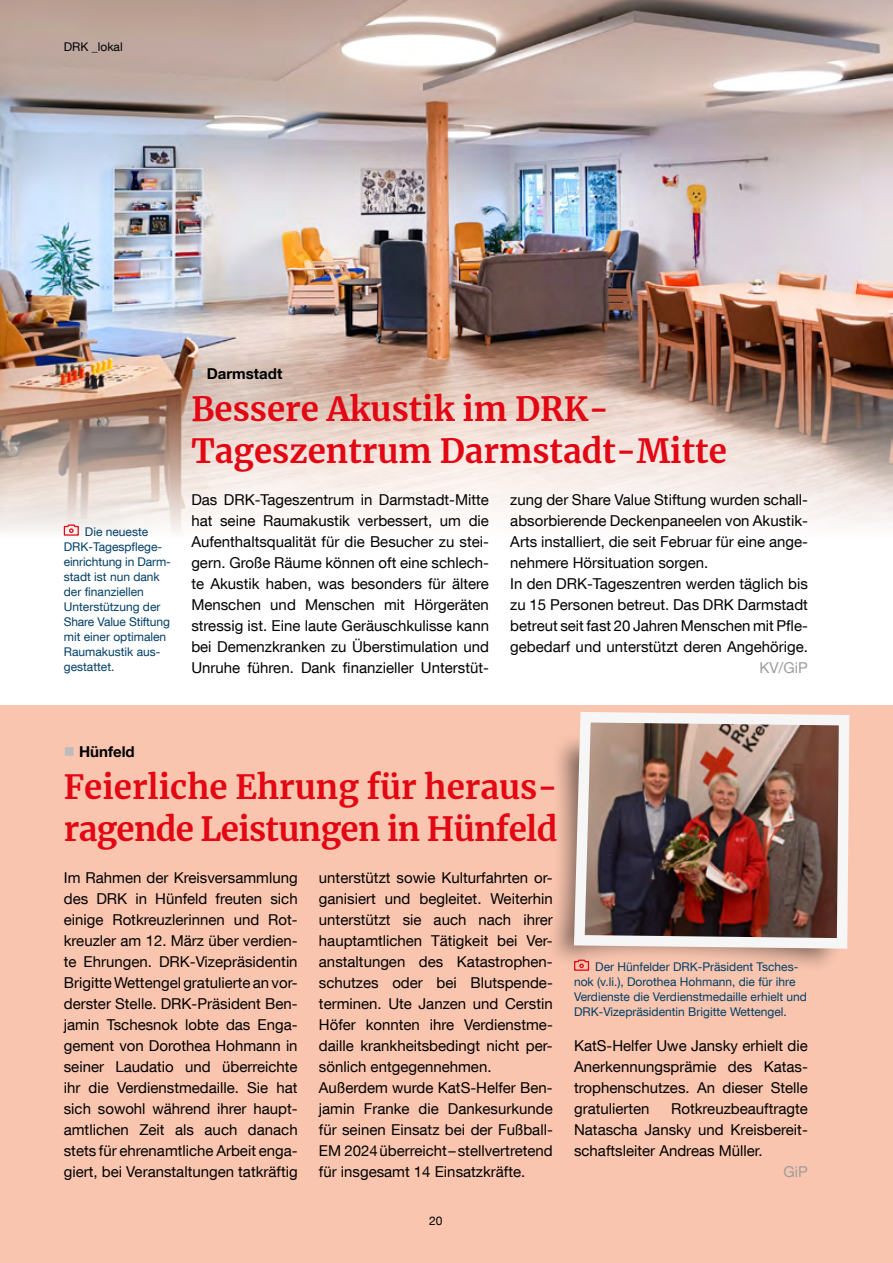
<style>
.page{position:relative;width:893px;height:1263px;background:#fff}
.page>*{position:absolute;margin:0;border:0;box-sizing:border-box;transform-origin:0 0}
.t1{font:700 33px/42px "Merriweather";letter-spacing:-.02em;color:#e30613}
.t2{font:700 33px/42px "Merriweather";color:#e30613}
.t3{font:15px/21px "Helvetica Neue LT Com";color:#000;text-align:justify}
.t4{font:700 15px "Helvetica Neue LT Com";color:#000}
.t5{font:15px "Helvetica Neue LT Com";color:#9d9d9c}
.t6{font:12px/15px "Helvetica Neue LT Com";color:#003e66}
.t7{font:12px "Helvetica Neue LT Com";color:#000}
.s1{color:#bcbcbc}
</style>
<div class="page">
<div style="left:0;top:706px;width:893px;height:557px;background:#f9c5af"></div>
<img style="left:0;top:0;width:893px;height:532px">
<svg style="left:63px;top:524px;width:16px;height:12px"></svg>
<div style="left:545px;top:731px;width:304px;height:242px;background:#000;opacity:.5"></div>
<img style="left:569px;top:712px;width:281px;height:242px">
<svg style="left:573px;top:959px;width:17px;height:12px"></svg>
<p class="t7" style="left:64px;top:39px;width:60px">DRK _lokal</p>
<p class="t6" style="left:64px;top:524px;width:109px;text-indent:21px">Die neueste<br>DRK-Tagespflege&shy;einrichtung in Darm&shy;stadt ist nun dank der finanziellen<br>Unterstützung der<br>Share Value Stiftung mit einer optimalen<br>Raumakustik aus&shy;gestattet.</p>
<p class="t4" style="left:191px;top:364px;width:92px"><span class="s1">■</span> Darmstadt</p>
<h1 class="t2" style="left:191px;top:387px;width:537px">Bessere Akustik im DRK-<br>Tageszentrum Darmstadt-Mitte</h1>
<p class="t3" style="left:191px;top:489px;width:299px">Das DRK-Tageszentrum in Darmstadt-Mitte hat seine Raumakustik verbessert, um die Aufenthaltsqualität für die Besucher zu stei&shy;gern. Große Räume können oft eine schlech&shy;te Akustik haben, was besonders für ältere Menschen und Menschen mit Hörgeräten stressig ist. Eine laute Geräuschkulisse kann bei Demenzkranken zu Überstimulation und Unruhe führen. Dank finanzieller Unterstüt-</p>
<p class="t3" style="left:510px;top:489px;width:299px;text-align:left">zung der Share Value Stiftung wurden schall&shy;absorbierende Deckenpaneelen von Akustik-Arts installiert, die seit Februar für eine ange&shy;nehmere Hörsituation sorgen.<br>In den DRK-Tageszentren werden täglich bis zu 15 Personen betreut. Das DRK Darmstadt betreut seit fast 20 Jahren Menschen mit Pfle&shy;gebedarf und unterstützt deren Angehörige.</p>
<p class="t5" style="left:759px;top:658px;width:50px">KV/GiP</p>
<p class="t4" style="left:64px;top:742px;width:72px"><span class="s1">■</span> Hünfeld</p>
<h1 class="t1" style="left:64px;top:765px;width:496px">Feierliche Ehrung für heraus&shy;ragende Leistungen in Hünfeld</h1>
<p class="t3" style="left:64px;top:867px;width:235px">Im Rahmen der Kreisversammlung des DRK in Hünfeld freuten sich einige Rotkreuzlerinnen und Rot&shy;kreuzler am 12. März über verdien&shy;te Ehrungen. DRK-Vizepräsidentin Brigitte Wettengel gratulierte an vor&shy;derster Stelle. DRK-Präsident Ben&shy;jamin Tschesnok lobte das Enga&shy;gement von Dorothea Hohmann in seiner Laudatio und überreichte ihr die Verdienstmedaille. Sie hat sich sowohl während ihrer haupt&shy;amtlichen Zeit als auch danach stets für ehrenamtliche Arbeit enga&shy;giert, bei Veranstaltungen tatkräftig</p>
<p class="t3" style="left:319px;top:867px;width:235px;text-align:left">unterstützt sowie Kulturfahrten or&shy;ganisiert und begleitet. Weiterhin unterstützt sie auch nach ihrer hauptamtlichen Tätigkeit bei Ver&shy;anstaltungen des Katastrophen&shy;schutzes oder bei Blutspende&shy;terminen. Ute Janzen und Cerstin Höfer konnten ihre Verdienstme&shy;daille krankheitsbedingt nicht per&shy;sönlich entgegennehmen.<br>Außerdem wurde KatS-Helfer Ben&shy;jamin Franke die Dankesurkunde für seinen Einsatz bei der Fußball-EM 2024 überreicht – stellvertretend für insgesamt 14 Einsatzkräfte.</p>
<p class="t7" style="left:429px;top:1213px;width:15px">20</p>
<p class="t6" style="left:574px;top:959px;width:234px;text-indent:21px">Der Hünfelder DRK-Präsident Tsches&shy;nok (v.li.), Dorothea Hohmann, die für ihre Verdienste die Verdienstmedaille erhielt und DRK-Vizepräsidentin Brigitte Wettengel.</p>
<p class="t3" style="left:574px;top:1035px;width:235px">KatS-Helfer Uwe Jansky erhielt die Anerkennungsprämie des Katas&shy;trophenschutzes. An dieser Stelle gratulierten</p>
<p class="t3" style="left:574px;top:1098px;width:235px;text-indent:97px">Rotkreuzbeauftragte Natascha Jansky und Kreisbereit&shy;schaftsleiter Andreas Müller.</p>
<p class="t5" style="left:783px;top:1162px;width:26px">GiP</p>
</div>
